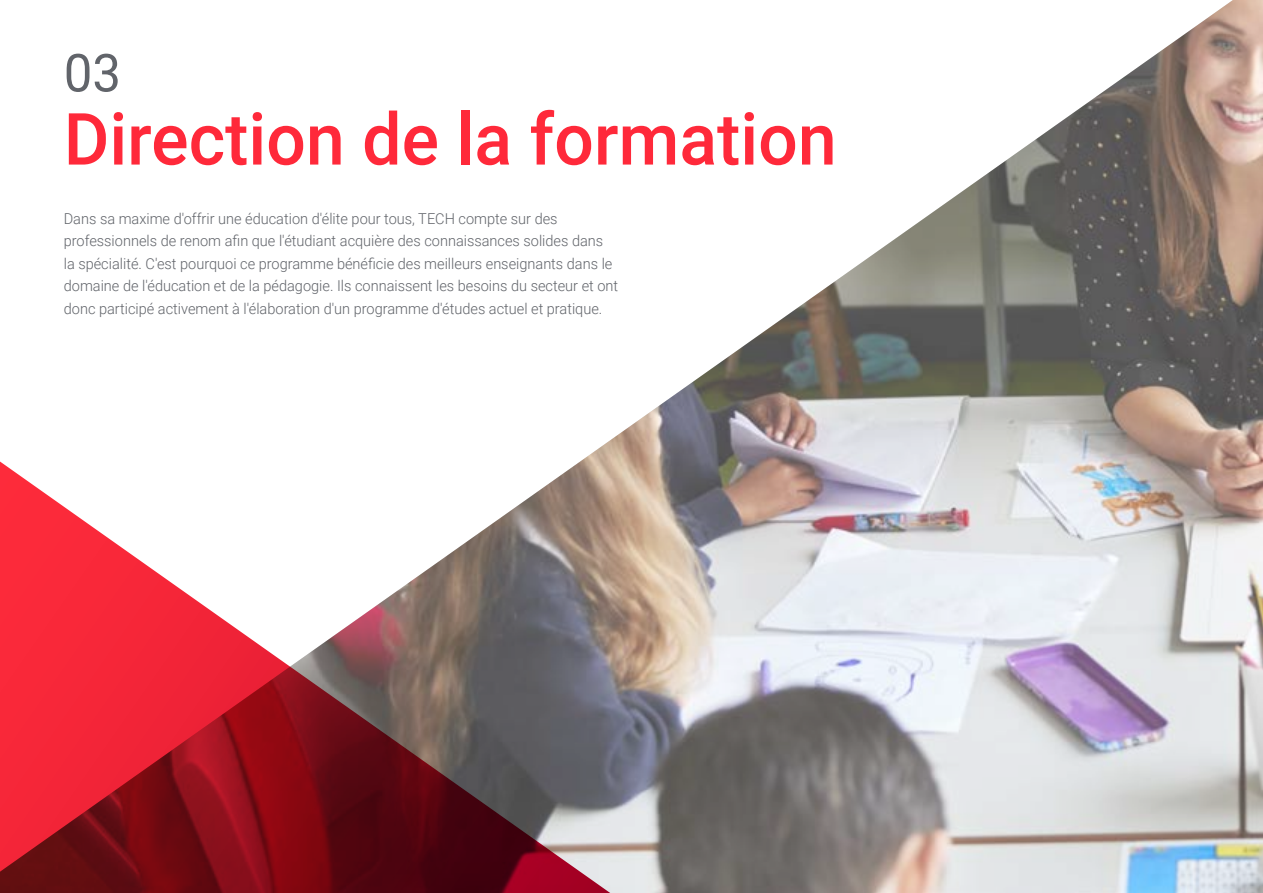
<style>
.page{position:relative;width:1263px;height:893px;background:#fff}
.page>*{position:absolute;margin:0;border:0;box-sizing:border-box;transform-origin:0 0}
.t1{font:500 72px "Roboto";color:#ff293a}
.t2{font:52.5px "Roboto";color:#61646a}
.t3{font:300 15px/22.5px "Roboto";color:#61646a}
</style>
<div class="page">
<img style="left:602px;top:0;width:661px;height:893px">
<svg style="left:0;top:446px;width:640px;height:447px"></svg>
<h2 class="t2" style="left:64px;top:36px;width:59px">03</h2>
<h1 class="t1" style="left:64px;top:89px;width:774px">Direction de la formation</h1>
<p class="t3" style="left:64px;top:207px;width:556px">Dans sa maxime d'offrir une éducation d'élite pour tous, TECH compte sur des professionnels de renom afin que l'étudiant acquière des connaissances solides dans<br>la spécialité. C'est pourquoi ce programme bénéficie des meilleurs enseignants dans le domaine de l'éducation et de la pédagogie. Ils connaissent les besoins du secteur et ont donc participé activement à l'élaboration d'un programme d'études actuel et pratique.</p>
</div>
